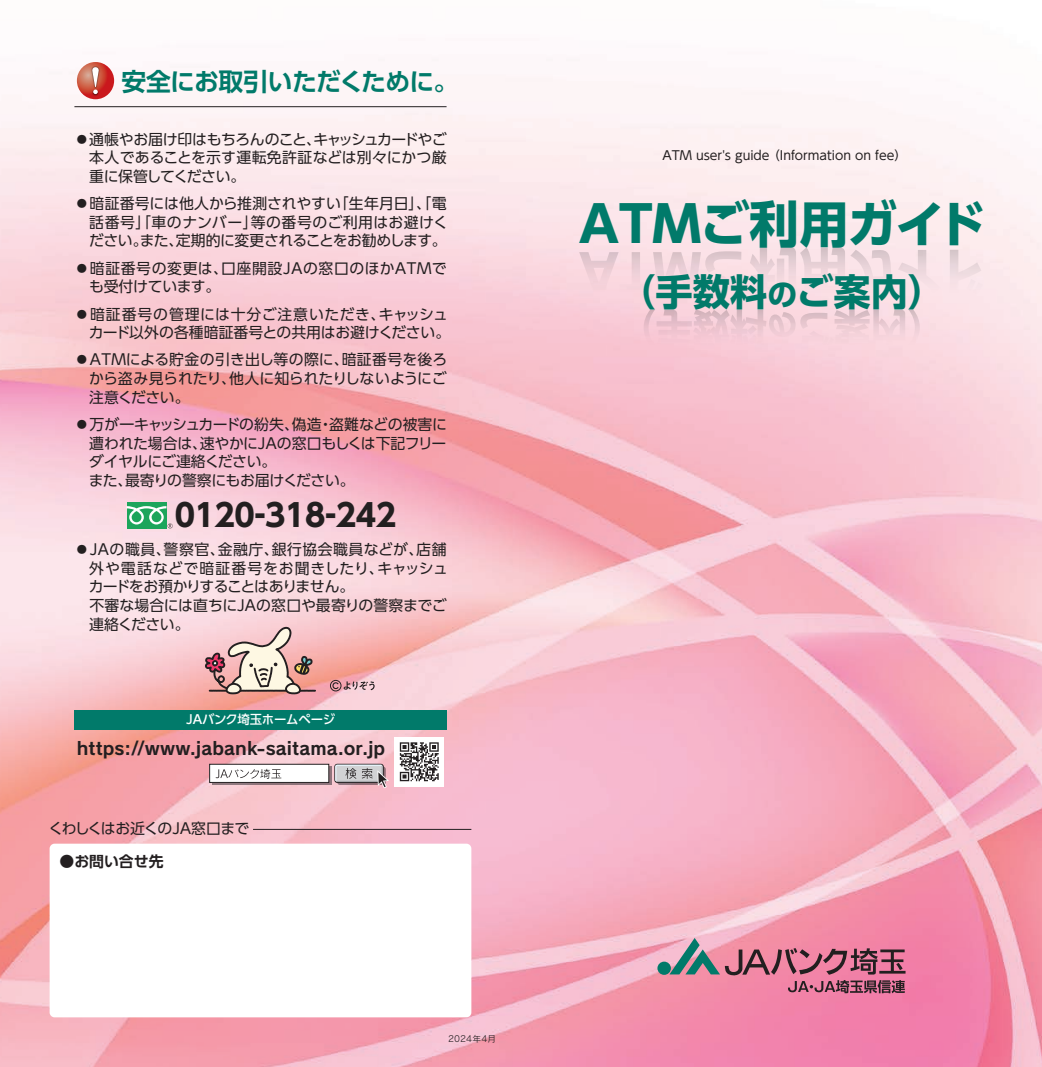
<style>
.page{position:relative;width:1042px;height:1067px;background:#fff}
.page>*{position:absolute;margin:0;border:0;box-sizing:border-box;transform-origin:0 0}
.t1{font:700 49.52px "UD Shin Go Pr 6 N";letter-spacing:-.01em;color:#017a6a}
.t2{font:700 37.27px "UD Shin Go Pr 6 N";color:#017a6a}
.t3{font:700 30.97px "UD Shin Go Pr 6 N";letter-spacing:-.355em;color:#231f20}
.t4{font:700 24.85px "UD Shin Go Pr 6 N De";letter-spacing:-.025em;color:#017a6a}
.t5{font:18.03px "Rodin Pro N B";letter-spacing:.005em;color:#231f20}
.t6{font:14.88px/18.6px "UD Shin Go Pr 6 N";letter-spacing:-.01em;color:#231f20}
.t7{font:14.88px/18.6px "UD Shin Go Pr 6 N";letter-spacing:.015em;color:#231f20}
.t8{font:14.88px/18.6px "UD Shin Go Pr 6 N";letter-spacing:-.05em;color:#231f20}
.t9{font:14.88px "UD Shin Go Pr 6 N";letter-spacing:-.03em;color:#231f20}
.t10{font:14.88px "UD Shin Go Pr 6 N";letter-spacing:-.04em;color:#231f20}
.t11{font:14.88px/18.6px "UD Shin Go Pr 6 N";letter-spacing:.01em;color:#231f20;text-align:center}
.t12{font:14.88px "UD Shin Go Pr 6 N";letter-spacing:.06em;color:#231f20}
.t13{font:14.88px "UD Shin Go Pr 6 N";letter-spacing:-.08em;color:#231f20}
.t14{font:14.88px "UD Shin Go Pr 6 N";letter-spacing:-.105em;color:#231f20}
.t15{font:14.88px "UD Shin Go Pr 6 N";letter-spacing:.03em;color:#231f20}
.t16{font:700 14.88px "UD Shin Go Pr 6 N De";color:#231f20}
.t17{font:12.42px "UD Shin Go Pr 6 N";color:#231f20}
.t18{font:500 12.42px "UD Shin Go Pr 6 N";letter-spacing:-.02em;color:#fff}
.t19{font:8.75px "Rodin Pro N M";letter-spacing:.005em;color:#231f20}
.s1{font-size:29.75px}
</style>
<div class="page">
<img style="left:0;top:62px;width:1042px;height:1005px">
<svg style="left:579px;top:247px;width:361px;height:49px;background:#f4d9df"></svg>
<svg style="left:950px;top:250px;width:33px;height:44px"></svg>
<svg style="left:643px;top:310px;width:277px;height:36px;background:#f1ccd6"></svg>
<div style="left:50px;top:843px;width:421px;height:174px;background:#fff;border-radius:5px"></div>
<hr style="left:253px;top:829px;width:218px;height:1px;background:#231f20">
<div style="left:127px;top:502px;width:40px;height:26px;background:#1ca55b"></div>
<svg style="left:126px;top:506px;width:47px;height:22px"></svg>
<hr style="left:74px;top:106px;width:372px;height:1px;background:#231f20">
<div style="left:657px;top:961px;width:14px;height:13px;background:#017a6a;border-radius:50%"></div>
<svg style="left:669px;top:938px;width:236px;height:55px;background:#c2788e"></svg>
<svg style="left:77px;top:62px;width:37px;height:37px"></svg>
<img style="left:90px;top:65px;width:11px;height:31px">
<svg style="left:92px;top:67px;width:7px;height:27px"></svg>
<svg style="left:204px;top:626px;width:113px;height:71px;background:#d8b1ac"></svg>
<svg style="left:330px;top:680px;width:45px;height:11px"></svg>
<div style="left:74px;top:709px;width:372px;height:20px;background:#017a6a"></div>
<div style="left:334px;top:764px;width:50px;height:18px;border:1px solid #231f20;border-radius:2px"></div>
<div style="left:212px;top:766px;width:119px;height:19px;background:linear-gradient(to right,#2e2a2b,#2d292a)"></div>
<div style="left:210px;top:764px;width:119px;height:18px;background:#fff"></div>
<div style="left:209px;top:764px;width:120px;height:18px;border:1px solid #231f20"></div>
<svg style="left:216px;top:769px;width:65px;height:10px"></svg>
<svg style="left:335px;top:764px;width:54px;height:25px"></svg>
<div style="left:394px;top:737px;width:50px;height:49px;background:#fff"></div>
<svg style="left:400px;top:742px;width:39px;height:39px"></svg>
<h3 class="t4" style="left:122px;top:62px;width:338px">安全にお取引いただくために。</h3>
<p class="t10" style="left:74px;top:127px;width:374px">●通帳やお届け印はもちろんのことキャッシュカードやご</p>
<p class="t6" style="left:89px;top:129px;width:359px;text-indent:217px">、<br>本人であることを示す運転免許証などは別々にかつ厳重に保管してください。</p>
<p class="t6" style="left:334px;top:194px;width:114px">「生年月日」、「電</p>
<p class="t7" style="left:251px;top:194px;width:199px;text-indent:-176px">●暗証番号には他人から推測されやすい<br>等の番号のご利用はお避けく</p>
<p class="t6" style="left:176px;top:212px;width:272px;text-indent:-87px">話番号」「車のナンバー」<br>定期的に変更されることをお勧めします。</p>
<p class="t6" style="left:89px;top:231px;width:60px">ださい。</p>
<p class="t6" style="left:140px;top:231px;width:45px">また、</p>
<p class="t11" style="left:74px;top:258px;width:155px">●暗証番号の変更は、も受付けています。</p>
<p class="t7" style="left:221px;top:258px;width:227px">口座開設ＪＡの窓口のほかＡＴＭで</p>
<p class="t6" style="left:89px;top:304px;width:363px;text-indent:-14px">●暗証番号の管理には十分ご注意いただき、<br>カード以外の各種暗証番号との共用はお避けください。</p>
<p class="t7" style="left:342px;top:350px;width:107px">暗証番号を後ろ</p>
<p class="t6" style="left:379px;top:304px;width:71px">キャッシュ</p>
<p class="t6" style="left:229px;top:350px;width:219px;text-indent:-155px">●ATMによる貯金の引き出し等の際に、<br>他人に知られたりしないようにご</p>
<p class="t6" style="left:89px;top:369px;width:148px">から盗み見られたり、注意ください。</p>
<p class="t8" style="left:200px;top:414px;width:248px;text-indent:-125px">●万が一キャッシュカードの紛失、<br>速やかにＪＡの窓口もしくは下記フリー</p>
<p class="t6" style="left:329px;top:414px;width:119px">盗難などの被害に</p>
<p class="t6" style="left:292px;top:414px;width:31px">偽造</p>
<p class="t6" style="left:318px;top:414px;width:16px">・</p>
<p class="t6" style="left:89px;top:433px;width:119px">遭われた場合は、</p>
<p class="t9" style="left:89px;top:449px;width:189px">ダイヤルにご連絡ください。</p>
<p class="t9" style="left:125px;top:468px;width:231px">最寄りの警察にもお届けください。</p>
<p class="t6" style="left:74px;top:470px;width:60px">　また、</p>
<h3 class="t3" style="left:169px;top:490px;width:233px">０１２０-３１８-２４２</h3>
<p class="t15" style="left:272px;top:537px;width:153px">銀行協会職員などが、</p>
<p class="t6" style="left:218px;top:540px;width:62px">金融庁、</p>
<p class="t6" style="left:416px;top:540px;width:32px">店舗</p>
<p class="t6" style="left:164px;top:540px;width:62px">警察官、</p>
<p class="t6" style="left:74px;top:540px;width:98px">●JAの職員、</p>
<p class="t12" style="left:89px;top:556px;width:296px">外や電話などで暗証番号をお聞きしたり、</p>
<p class="t13" style="left:89px;top:575px;width:267px">カードをお預かりすることはありません。</p>
<p class="t6" style="left:74px;top:595px;width:374px">　不審な場合には直ちにJAの窓口や最寄りの警察までご</p>
<p class="t6" style="left:89px;top:614px;width:102px">連絡ください。</p>
<p class="t6" style="left:377px;top:558px;width:72px">キャッシュ</p>
<p class="t18" style="left:186px;top:709px;width:151px">JAバンク埼玉ホームページ</p>
<p class="t5" style="left:77px;top:735px;width:310px">https://www.jabank-saitama.or.jp</p>
<p class="t14" style="left:48px;top:816px;width:202px">くわしくはお近くのＪＡ窓口まで</p>
<p class="t16" style="left:60px;top:849px;width:106px">●お問い合せ先</p>
<p class="t19" style="left:448px;top:1033px;width:49px">2024年4月</p>
<p class="t17" style="left:767px;top:145px;width:141px">（Information on fee(</p>
<p class="t17" style="left:662px;top:145px;width:109px">ATM user s' guide</p>
<h1 class="t1" style="left:579px;top:183px;width:409px">ATMご利用ガイド</h1>
<h2 class="t2" style="left:618px;top:261px;width:328px">（手数料<span class="s1">の</span>ご案内(</h2>
</div>
